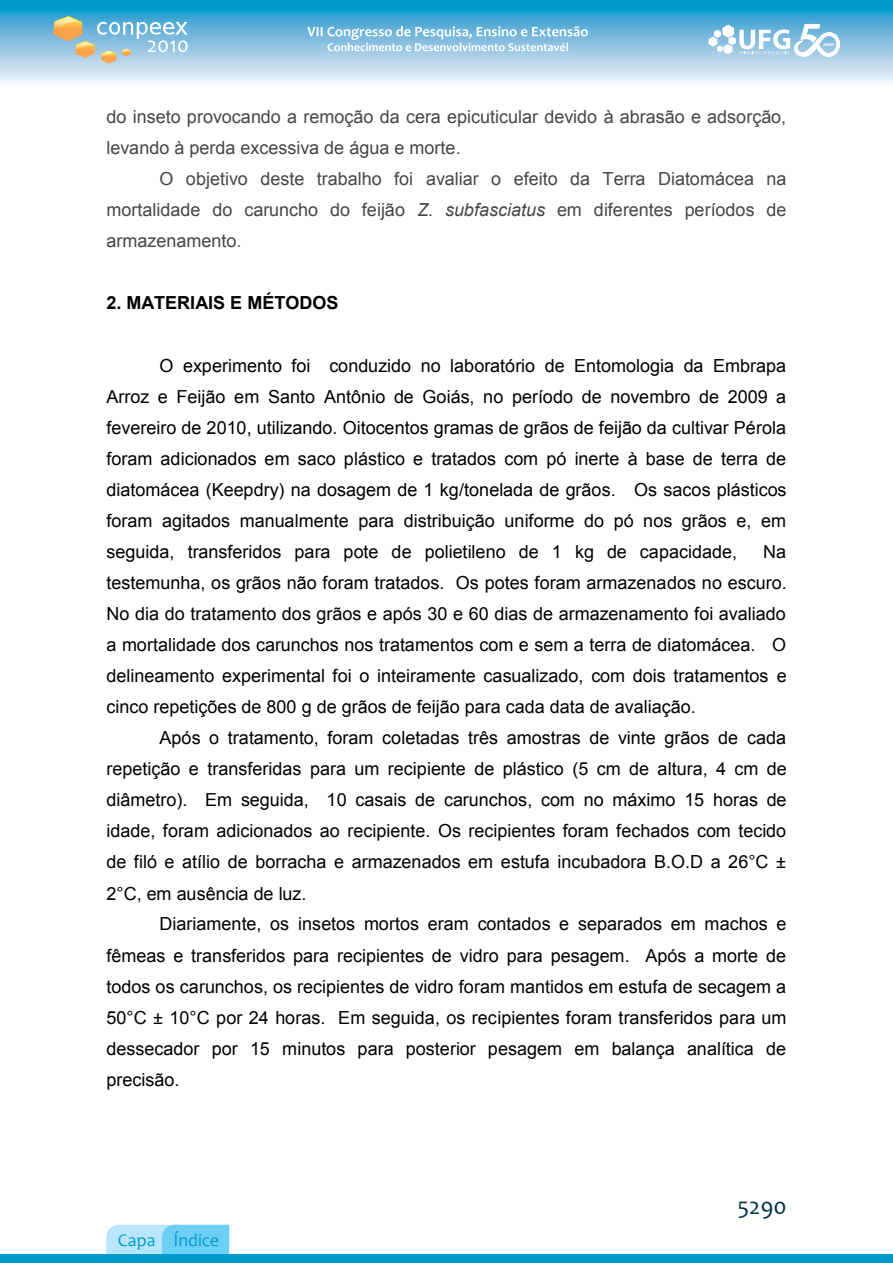
<style>
.page{position:relative;width:893px;height:1263px;background:#fff}
.page>*{position:absolute;margin:0;border:0;box-sizing:border-box;transform-origin:0 0}
.t1{font:24px "Candara";color:#00334a}
.t2{font:18px/31px "Arial";color:#000;text-align:justify}
.t3{font:18px/31px "Arial";color:#464648}
.t4{font:700 18px "Arial";color:#000}
.t5{font:18px "Candara";letter-spacing:-.005em;color:#009acd}
.s1{font-style:italic}
</style>
<div class="page">
<svg style="left:106px;top:1225px;width:123px;height:29px;background:#91d9f7"></svg>
<svg style="left:0;top:1px;width:893px;height:83px;background:#80c3e1"></svg>
<svg style="left:708px;top:24px;width:132px;height:33px"></svg>
<svg style="left:53px;top:16px;width:135px;height:48px;background:#a1c3cd"></svg>
<svg style="left:307px;top:26px;width:281px;height:25px;background:#9ccae5"></svg>
<div style="left:0;top:1254px;width:893px;height:9px;background:#009acd"></div>
<p class="t3" style="left:106px;top:102px;width:681px">do inseto provocando a remoção da cera epicuticular devido à abrasão e adsorção, levando à perda excessiva de água e morte.</p>
<p class="t3" style="left:106px;top:164px;width:682px;text-align:justify;text-indent:53px">O objetivo deste trabalho foi avaliar o efeito da Terra Diatomácea na mortalidade do caruncho do feijão <span class="s1">Z. subfasciatus</span> em diferentes períodos de armazenamento.</p>
<p class="t4" style="left:106px;top:291px;width:233px">2. MATERIAIS E MÉTODOS</p>
<p class="t2" style="left:106px;top:350px;width:682px;text-indent:53px">O experimento foi conduzido no laboratório de Entomologia da Embrapa Arroz e Feijão em Santo Antônio de Goiás, no período de novembro de 2009 a fevereiro de 2010, utilizando. Oitocentos gramas de grãos de feijão da cultivar Pérola foram adicionados em saco plástico e tratados com pó inerte à base de terra de diatomácea (Keepdry) na dosagem de 1 kg/tonelada de grãos. Os sacos plásticos foram agitados manualmente para distribuição uniforme do pó nos grãos e, em seguida, transferidos para pote de polietileno de 1 kg de capacidade,</p>
<p class="t2" style="left:106px;top:536px;width:682px;text-indent:657px">Na testemunha, os grãos não foram tratados. Os potes foram armazenados no escuro.<br>No dia do tratamento dos grãos e após 30 e 60 dias de armazenamento foi avaliado a mortalidade dos carunchos nos tratamentos com e sem a terra de diatomácea. O delineamento experimental foi o inteiramente casualizado, com dois tratamentos e cinco repetições de 800 g de grãos de feijão para cada data de avaliação.</p>
<p class="t2" style="left:106px;top:723px;width:682px;text-indent:53px">Após o tratamento, foram coletadas três amostras de vinte grãos de cada repetição e transferidas para um recipiente de plástico (5 cm de altura, 4 cm de diâmetro). Em seguida, 10 casais de carunchos, com no máximo 15 horas de idade, foram adicionados ao recipiente. Os recipientes foram fechados com tecido de filó e atílio de borracha e armazenados em estufa incubadora B.O.D a 26°C ± 2°C, em ausência de luz.</p>
<p class="t2" style="left:106px;top:909px;width:682px;text-indent:53px">Diariamente, os insetos mortos eram contados e separados em machos e fêmeas e transferidos para recipientes de vidro para pesagem. Após a morte de todos os carunchos, os recipientes de vidro foram mantidos em estufa de secagem a 50°C ± 10°C por 24 horas. Em seguida, os recipientes foram transferidos para um dessecador por 15 minutos para posterior pesagem em balança analítica de precisão.</p>
<p class="t5" style="left:118px;top:1229px;width:103px">Capa Índice</p>
<h1 class="t1" style="left:737px;top:1192px;width:51px">5290</h1>
</div>
